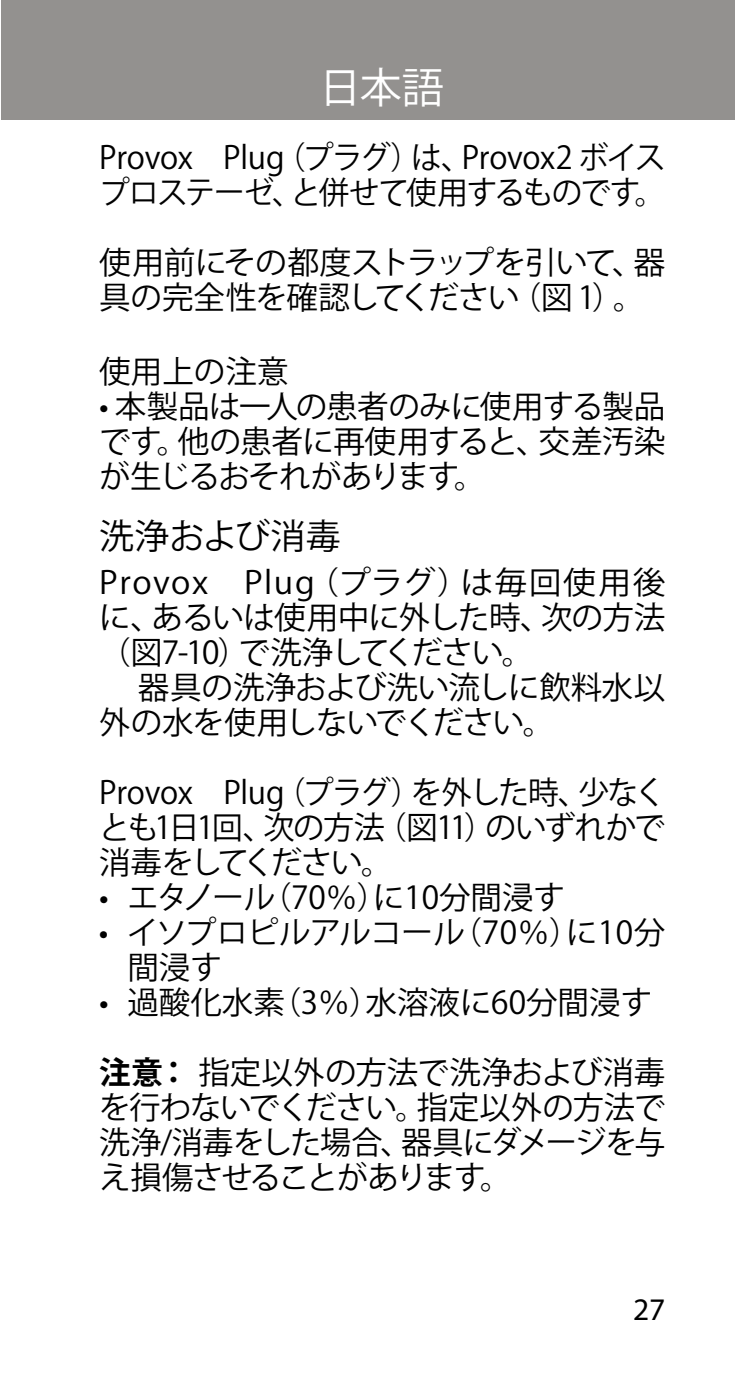
<style>
.page{position:relative;width:735px;height:1389px;background:#fff}
.page>*{position:absolute;margin:0;border:0;box-sizing:border-box;transform-origin:0 0}
.t1{font:42px "Koz Go Pr 6 N";color:#fff}
.t2{font:35px "Koz Go Pr 6 N";color:#000}
.t3{font:31.5px/35px "Koz Go Pr 6 N";letter-spacing:-.025em;color:#000}
.t4{font:31.5px/35px "Koz Go Pr 6 N";color:#000}
.t5{font:31.5px/35px "Koz Go Pr 6 N";letter-spacing:-.025em;color:#000;text-align:justify;scale:1.04 1}
.t6{font:31.5px "Myriad Pro";color:#000}
.s1{font-weight:700}
</style>
<div class="page">
<div style="left:2px;top:0;width:732px;height:119px;background:#93918f"></div>
<h1 class="t1" style="left:319px;top:64px;width:126px">日本語</h1>
<p class="t3" style="left:99px;top:141px;width:567px">Provox　Plug（プラグ）は、Provox2 ボイスプロステーゼ、と併せて使用するものです。</p>
<p class="t3" style="left:99px;top:246px;width:567px">使用前にその都度ストラップを引いて、器具の完全性を確認してください（図 1）。</p>
<p class="t3" style="left:99px;top:354px;width:190px">使用上の注意</p>
<p class="t3" style="left:99px;top:389px;width:567px;text-align:justify">• 本製品は一人の患者のみに使用する製品です。他の患者に再使用すると、交差汚染が生じるおそれがあります。</p>
<p class="t2" style="left:99px;top:517px;width:243px">洗浄および消毒</p>
<p class="t5" style="left:99px;top:566px;width:545px">Provox　Plug（プラグ）は毎回使用後に、あるいは使用中に外した時、次の方法（図7-10）で洗浄してください。</p>
<p class="t3" style="left:99px;top:671px;width:567px;text-indent:39px">器具の洗浄および洗い流しに飲料水以外の水を使用しないでください。</p>
<p class="t3" style="left:99px;top:776px;width:567px;text-align:justify">Provox　Plug（プラグ）を外した時、少なくとも1日1回、次の方法（図11）のいずれかで消毒をしてください。</p>
<p class="t4" style="left:99px;top:881px;width:467px">• エタノール（70％）に10分間浸す</p>
<p class="t4" style="left:127px;top:916px;width:539px;text-indent:-29px">• イソプロピルアルコール（70％）に10分間浸す</p>
<p class="t4" style="left:99px;top:986px;width:554px">• 過酸化水素（3％）水溶液に60分間浸す</p>
<p class="t3" style="left:99px;top:1056px;width:567px;text-align:justify"><span class="s1">注意：</span> 指定以外の方法で洗浄および消毒を行わないでください。指定以外の方法で洗浄/消毒をした場合、器具にダメージを与え損傷させることがあります。</p>
<p class="t6" style="left:632px;top:1290px;width:34px">27</p>
</div>
